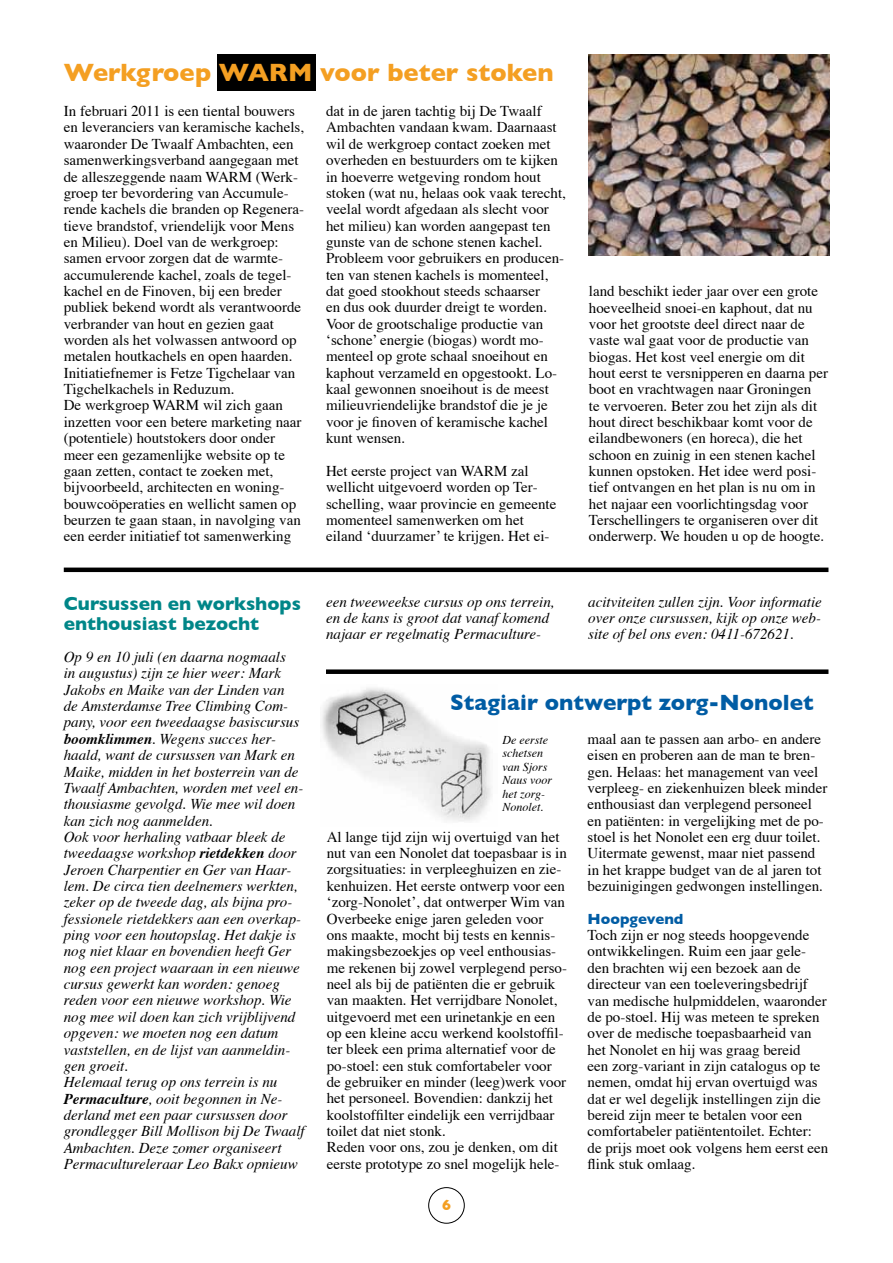
<style>
.page{position:relative;width:893px;height:1263px;background:#fff}
.page>*{position:absolute;margin:0;border:0;box-sizing:border-box;transform-origin:0 0}
.t1{font:700 25.5px "Gill Sans";color:#f49f22}
.t2{font:700 22.5px "Gill Sans";color:#005ca4}
.t3{font:700 19.05px/20.2px "Gill Sans";color:#008688}
.t4{font:15px/16.4px "Times";color:#000}
.t5{font:italic 15px/16.4px "Times";color:#000}
.t6{font:700 15px "Gill Sans";color:#005ca4}
.t7{font:700 15px "Gill Sans";color:#f49f22}
.t8{font:italic 12px/13.5px "Times";color:#000}
.s1{font-weight:700}
</style>
<div class="page">
<div style="left:428px;top:1187px;width:37px;height:36px;border:1px solid #000;border-radius:50%"></div>
<img style="left:321px;top:688px;width:171px;height:133px">
<div style="left:217px;top:54px;width:98px;height:37px;background:#000"></div>
<div style="left:64px;top:567px;width:764px;height:5px;background:#000"></div>
<img style="left:589px;top:54px;width:240px;height:201px">
<div style="left:326px;top:669px;width:502px;height:5px;background:#000"></div>
<h1 class="t1" style="left:64px;top:58px;width:491px">Werkgroep WARM voor beter stoken</h1>
<p class="t4" style="left:64px;top:102px;width:242px">In februari 2011 is een tiental bouwers en leveranciers van keramische kachels, waaronder De Twaalf Ambachten, een samenwerkingsverband aangegaan met de alleszeggende naam WARM (Werk&shy;groep ter bevordering van Accumule&shy;rende kachels die branden op Regenera&shy;tieve brandstof, vriendelijk voor Mens en Milieu). Doel van de werkgroep: samen ervoor zorgen dat de warmte&shy;accumulerende kachel, zoals de tegel&shy;kachel en de Finoven, bij een breder publiek bekend wordt als verantwoorde verbrander van hout en gezien gaat worden als het volwassen antwoord op metalen houtkachels en open haarden.<br>Initiatiefnemer is Fetze Tigchelaar van Tigchelkachels in Reduzum.<br>De werkgroep WARM wil zich gaan inzetten voor een betere marketing naar (potentiele) houtstokers door onder meer een gezamenlijke website op te gaan zetten, contact te zoeken met, bijvoorbeeld, architecten en woning&shy;bouwcoöperaties en wellicht samen op beurzen te gaan staan, in navolging van een eerder initiatief tot samenwerking</p>
<p class="t4" style="left:326px;top:102px;width:241px">dat in de jaren tachtig bij De Twaalf Ambachten vandaan kwam. Daarnaast wil de werkgroep contact zoeken met overheden en bestuurders om te kijken in hoeverre wetgeving rondom hout stoken (wat nu, helaas ook vaak terecht, veelal wordt afgedaan als slecht voor het milieu) kan worden aangepast ten gunste van de schone stenen kachel.<br>Probleem voor gebruikers en producen&shy;ten van stenen kachels is momenteel, dat goed stookhout steeds schaarser<br>en dus ook duurder dreigt te worden.<br>Voor de grootschalige productie van ‘schone’ energie (biogas) wordt mo&shy;menteel op grote schaal snoeihout en kaphout verzameld en opgestookt. Lo&shy;kaal gewonnen snoeihout is de meest milieuvriendelijke brandstof die je je voor je finoven of keramische kachel kunt wensen.</p>
<p class="t4" style="left:326px;top:461px;width:232px">Het eerste project van WARM zal wellicht uitgevoerd worden op Ter&shy;schelling, waar provincie en gemeente momenteel samenwerken om het eiland ‘duurzamer’ te krijgen. Het ei-</p>
<p class="t4" style="left:589px;top:282px;width:241px">land beschikt ieder jaar over een grote hoeveelheid snoei-en kaphout, dat nu voor het grootste deel direct naar de vaste wal gaat voor de productie van biogas. Het kost veel energie om dit hout eerst te versnipperen en daarna per boot en vrachtwagen naar Groningen<br>te vervoeren. Beter zou het zijn als dit hout direct beschikbaar komt voor de eilandbewoners (en horeca), die het schoon en zuinig in een stenen kachel kunnen opstoken. Het idee werd posi&shy;tief ontvangen en het plan is nu om in het najaar een voorlichtingsdag voor Terschellingers te organiseren over dit onderwerp. We houden u op de hoogte.</p>
<p class="t3" style="left:64px;top:593px;width:239px">Cursussen en workshops enthousiast bezocht</p>
<p class="t5" style="left:326px;top:592px;width:230px">een tweeweekse cursus op ons terrein, en de kans is groot dat vanaf komend najaar er regelmatig Permaculture-</p>
<p class="t5" style="left:588px;top:592px;width:235px;text-align:justify">acitviteiten zullen zijn. Voor informatie over onze cursussen, kijk op onze web&shy;site of bel ons even: 0411-672621.</p>
<p class="t5" style="left:64px;top:648px;width:242px">Op 9 en 10 juli (en daarna nogmaals<br>in augustus) zijn ze hier weer: Mark Jakobs en Maike van der Linden van<br>de Amsterdamse Tree Climbing Com&shy;pany, voor een tweedaagse basiscursus <span class="s1">boomklimmen</span>. Wegens succes her&shy;haald, want de cursussen van Mark en Maike, midden in het bosterrein van de Twaalf Ambachten, worden met veel en&shy;thousiasme gevolgd. Wie mee wil doen kan zich nog aanmelden.<br>Ook voor herhaling vatbaar bleek de tweedaagse workshop <span class="s1">rietdekken</span> door Jeroen Charpentier en Ger van Haar&shy;lem. De circa tien deelnemers werkten, zeker op de tweede dag, als bijna pro&shy;fessionele rietdekkers aan een overkap&shy;ping voor een houtopslag. Het dakje is nog niet klaar en bovendien heeft Ger nog een project waaraan in een nieuwe cursus gewerkt kan worden: genoeg reden voor een nieuwe workshop. Wie nog mee wil doen kan zich vrijblijvend opgeven: we moeten nog een datum vaststellen, en de lijst van aanmeldin&shy;gen groeit.<br>Helemaal terug op ons terrein is nu <span class="s1">Permaculture</span>, ooit begonnen in Ne&shy;derland met een paar cursussen door grondlegger Bill Mollison bij De Twaalf Ambachten. Deze zomer organiseert Permacultureleraar Leo Bakx opnieuw</p>
<h2 class="t2" style="left:450px;top:690px;width:365px">Stagiair ontwerpt zorg-Nonolet</h2>
<p class="t8" style="left:502px;top:732px;width:51px">De eerste schetsen van Sjors<br>Naus voor het zorg-<br>Nonolet.</p>
<p class="t4" style="left:587px;top:729px;width:241px">maal aan te passen aan arbo- en andere eisen en proberen aan de man te bren&shy;gen. Helaas: het management van veel verpleeg- en ziekenhuizen bleek minder enthousiast dan verplegend personeel en patiënten: in vergelijking met de po&shy;stoel is het Nonolet een erg duur toilet.<br>Uitermate gewenst, maar niet passend in het krappe budget van de al jaren tot bezuinigingen gedwongen instellingen.</p>
<p class="t6" style="left:587px;top:910px;width:97px">Hoopgevend</p>
<p class="t4" style="left:587px;top:925px;width:242px">Toch zijn er nog steeds hoopgevende ontwikkelingen. Ruim een jaar gele&shy;den brachten wij een bezoek aan de directeur van een toeleveringsbedrijf van medische hulpmiddelen, waaronder de po-stoel. Hij was meteen te spreken over de medische toepasbaarheid van het Nonolet en hij was graag bereid<br>een zorg-variant in zijn catalogus op te nemen, omdat hij ervan overtuigd was dat er wel degelijk instellingen zijn die bereid zijn meer te betalen voor een comfortabeler patiëntentoilet. Echter: de prijs moet ook volgens hem eerst een flink stuk omlaag.</p>
<p class="t4" style="left:327px;top:827px;width:242px">Al lange tijd zijn wij overtuigd van het nut van een Nonolet dat toepasbaar is in zorgsituaties: in verpleeghuizen en zie&shy;kenhuizen. Het eerste ontwerp voor een ‘zorg-Nonolet’, dat ontwerper Wim van Overbeeke enige jaren geleden voor ons maakte, mocht bij tests en kennis&shy;makingsbezoekjes op veel enthousias&shy;me rekenen bij zowel verplegend perso&shy;neel als bij de patiënten die er gebruik van maakten. Het verrijdbare Nonolet, uitgevoerd met een urinetankje en een op een kleine accu werkend koolstoffil&shy;ter bleek een prima alternatief voor de po-stoel: een stuk comfortabeler voor de gebruiker en minder (leeg)werk voor het personeel. Bovendien: dankzij het koolstoffilter eindelijk een verrijdbaar toilet dat niet stonk.<br>Reden voor ons, zou je denken, om dit eerste prototype zo snel mogelijk hele-</p>
<p class="t7" style="left:442px;top:1196px;width:10px">6</p>
</div>
